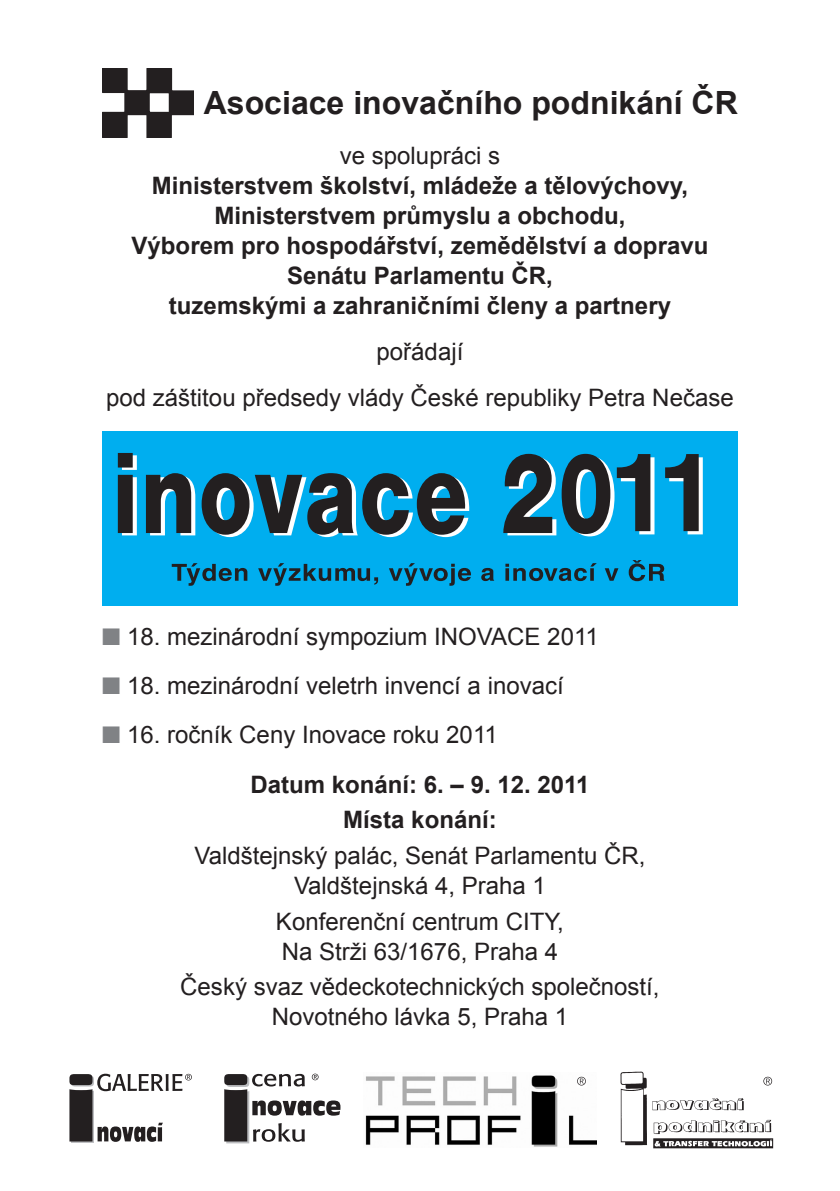
<style>
.page{position:relative;width:840px;height:1191px;background:#fff}
.page>*{position:absolute;margin:0;border:0;box-sizing:border-box;transform-origin:0 0}
.Normální{font:700 32px "Arial";color:#231f20}
.Normální-2{font:24px/30px "Arial";color:#231f20;text-align:center}
.Normální-3{font:700 24px/30px "Arial";color:#231f20;text-align:center}
.Nadpis_4{font:700 24px "Arial";color:#231f20}
.Nadpis_4-2{font:24px "Arial";color:#231f20}
.s1{color:#808285}
</style>
<div class="page">
<img style="left:102px;top:68px;width:91px;height:69px">
<div style="left:102px;top:431px;width:635px;height:174px;background:#00aeef"></div>
<svg style="left:172px;top:563px;width:75px;height:23px"></svg>
<svg style="left:258px;top:563px;width:120px;height:23px"></svg>
<svg style="left:389px;top:563px;width:81px;height:23px"></svg>
<svg style="left:481px;top:568px;width:13px;height:13px"></svg>
<svg style="left:505px;top:563px;width:91px;height:18px"></svg>
<svg style="left:604px;top:568px;width:14px;height:13px"></svg>
<svg style="left:628px;top:560px;width:36px;height:21px"></svg>
<svg style="left:118px;top:453px;width:19px;height:82px;background:#505d64"></svg>
<svg style="left:146px;top:473px;width:49px;height:62px"></svg>
<svg style="left:201px;top:473px;width:268px;height:64px"></svg>
<svg style="left:503px;top:454px;width:151px;height:82px"></svg>
<svg style="left:665px;top:454px;width:37px;height:80px"></svg>
<svg style="left:69px;top:1073px;width:123px;height:70px"></svg>
<svg style="left:224px;top:1073px;width:116px;height:70px"></svg>
<img style="left:365px;top:1075px;width:231px;height:72px">
<img style="left:620px;top:1071px;width:154px;height:78px">
<svg style="left:762px;top:1076px;width:10px;height:12px"></svg>
<svg style="left:763px;top:1076px;width:8px;height:9px"></svg>
<svg style="left:576px;top:1076px;width:10px;height:12px"></svg>
<svg style="left:576px;top:1076px;width:9px;height:9px"></svg>
<p class="Normální" style="left:204px;top:82px;width:535px">Asociace inovačního podnikání ČR</p>
<p class="Nadpis_4-2" style="left:339px;top:140px;width:162px">ve spolupráci s</p>
<p class="Nadpis_4" style="left:152px;top:170px;width:537px">Ministerstvem školství, mládeže a tělovýchovy,</p>
<p class="Normální-3" style="left:214px;top:201px;width:412px">Ministerstvem průmyslu a obchodu,</p>
<p class="Normální-3" style="left:131px;top:231px;width:578px">Výborem pro hospodářství, zemědělství a dopravu<br>Senátu Parlamentu ČR,</p>
<p class="Nadpis_4" style="left:169px;top:290px;width:503px">tuzemskými a zahraničními členy a partnery</p>
<p class="Normální-2" style="left:376px;top:337px;width:88px">pořádají</p>
<p class="Normální-2" style="left:106px;top:383px;width:628px">pod záštitou předsedy vlády České republiky Petra Nečase</p>
<p class="Normální-2" style="left:102px;top:622px;width:498px"><span class="s1">■</span> 18. mezinárodní sympozium INOVACE 2011</p>
<p class="Normální-2" style="left:102px;top:670px;width:463px"><span class="s1">■</span> 18. mezinárodní veletrh invencí a inovací</p>
<p class="Normální-2" style="left:102px;top:719px;width:397px"><span class="s1">■</span> 16. ročník Ceny Inovace roku 2011</p>
<p class="Normální-3" style="left:250px;top:770px;width:340px">Datum konání: 6. – 9. 12. 2011</p>
<p class="Normální-3" style="left:343px;top:805px;width:155px">Místa konání:</p>
<p class="Normální-2" style="left:194px;top:841px;width:452px">Valdštejnský palác, Senát Parlamentu ČR,<br>Valdštejnská 4, Praha 1</p>
<p class="Normální-2" style="left:276px;top:906px;width:289px;text-align:left">Konferenční centrum CITY,<br>Na Strži 63/1676, Praha 4</p>
<p class="Normální-2" style="left:180px;top:972px;width:480px">Český svaz vědeckotechnických společností,<br>Novotného lávka 5, Praha 1</p>
</div>
